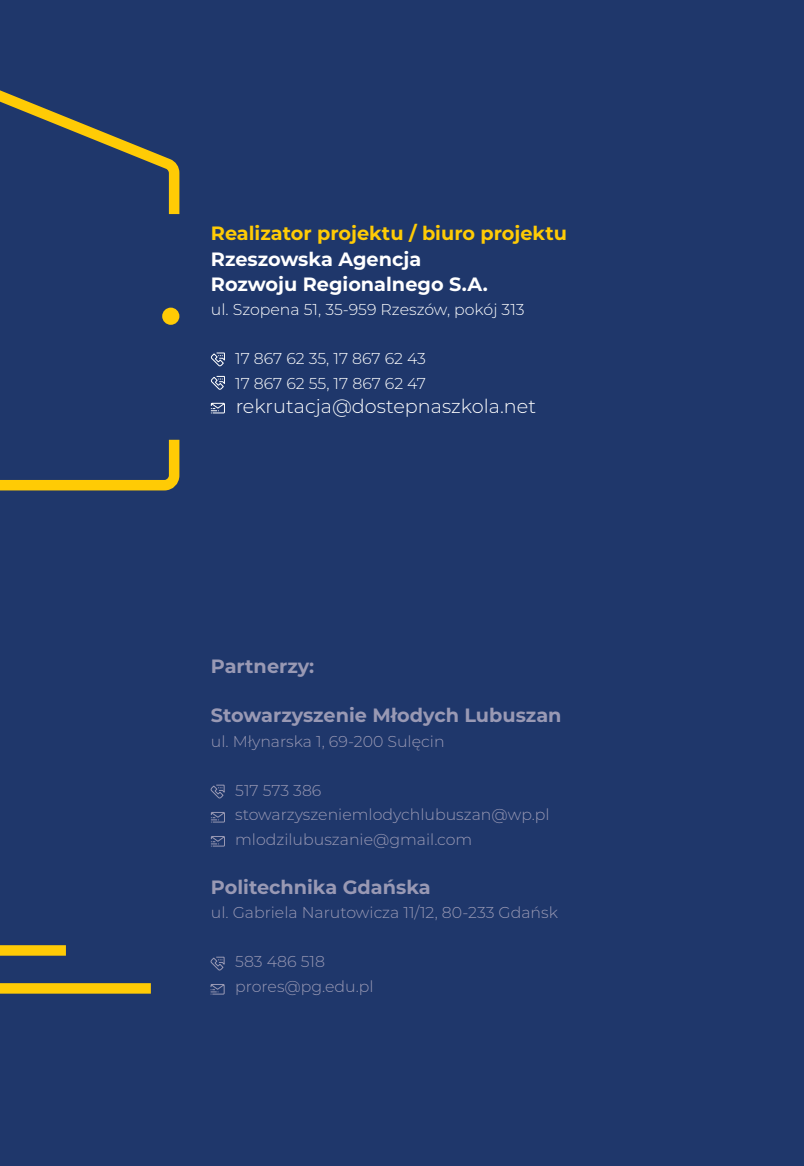
<style>
.page{position:relative;width:804px;height:1166px;background:#1f376b}
.page>*{position:absolute;margin:0;border:0;box-sizing:border-box;transform-origin:0 0}
.t1{font:700 19.25px "Montserrat";color:#9999b4}
.t2{font:700 19.25px/24.5px "Montserrat";color:#fff}
.t3{font:700 19.25px "Montserrat";color:#ffcb05}
.t4{font:300 19.25px "Montserrat";color:#fff}
.t5{font:300 15.75px/24.5px "Montserrat";color:#9999b4}
.t6{font:300 15.75px/24.5px "Montserrat";color:#fff}
</style>
<div class="page">
<svg style="left:0;top:90px;width:180px;height:401px"></svg>
<div style="left:0;top:945px;width:66px;height:11px;background:#ffcb05"></div>
<div style="left:0;top:983px;width:151px;height:10px;background:#ffcb05"></div>
<div style="left:162px;top:308px;width:17px;height:17px;background:#ffcb05;border-radius:50%"></div>
<svg style="left:210px;top:375px;width:15px;height:15px"></svg>
<svg style="left:210px;top:402px;width:15px;height:12px"></svg>
<svg style="left:210px;top:784px;width:15px;height:15px"></svg>
<svg style="left:210px;top:836px;width:15px;height:11px"></svg>
<svg style="left:210px;top:812px;width:15px;height:11px"></svg>
<svg style="left:210px;top:956px;width:15px;height:15px"></svg>
<svg style="left:210px;top:984px;width:15px;height:11px"></svg>
<svg style="left:210px;top:352px;width:15px;height:14px"></svg>
<p class="t3" style="left:211px;top:220px;width:357px">Realizator projektu / biuro projektu</p>
<p class="t2" style="left:211px;top:246px;width:278px">Rzeszowska Agencja<br>Rozwoju Regionalnego S.A.</p>
<p class="t6" style="left:211px;top:297px;width:315px">ul. Szopena 51, 35-959 Rzeszów, pokój 313</p>
<p class="t6" style="left:235px;top:346px;width:192px">17 867 62 35, 17 867 62 43<br>17 867 62 55, 17 867 62 47</p>
<p class="t4" style="left:236px;top:393px;width:302px">rekrutacja@dostepnaszkola.net</p>
<p class="t1" style="left:211px;top:652px;width:105px">Partnerzy:</p>
<p class="t1" style="left:211px;top:701px;width:352px">Stowarzyszenie Młodych Lubuszan</p>
<p class="t5" style="left:211px;top:728px;width:235px">ul. Młynarska 1, 69-200 Sulęcin</p>
<p class="t5" style="left:235px;top:777px;width:316px">517 573 386 stowarzyszeniemlodychlubuszan@wp.pl mlodzilubuszanie@gmail.com</p>
<p class="t1" style="left:211px;top:873px;width:221px">Politechnika Gdańska</p>
<p class="t5" style="left:211px;top:900px;width:348px">ul. Gabriela Narutowicza 11/12, 80-233 Gdańsk</p>
<p class="t5" style="left:235px;top:949px;width:140px">583 486 518 prores@pg.edu.pl</p>
</div>
